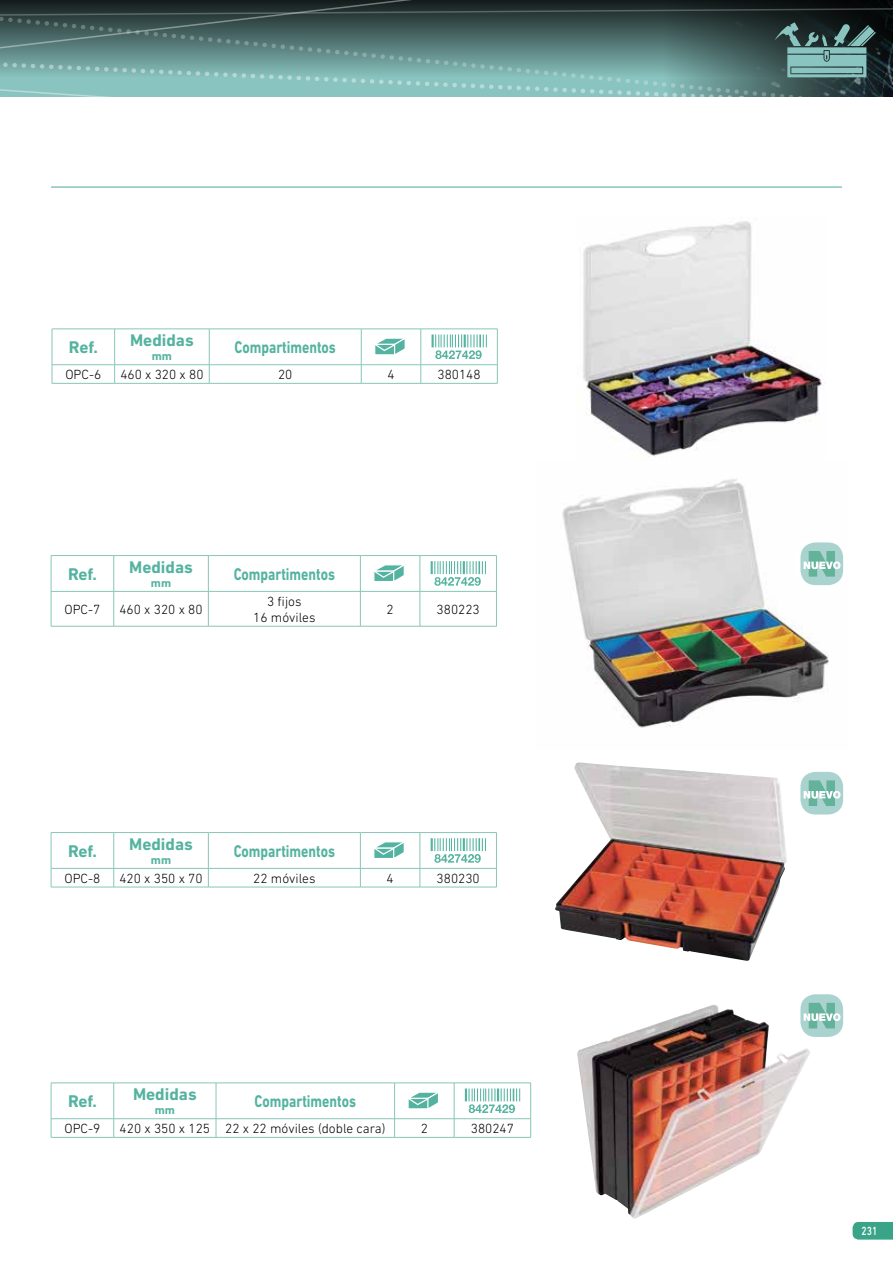
<style>
.page{position:relative;width:893px;height:1263px;background:#fff}
.page>*{position:absolute;margin:0;border:0;box-sizing:border-box;transform-origin:0 0}
.t1{font:700 17.25px "DIN Next LT Pro";color:#54b3a0;scale:.8 1}
.t2{font:700 17.25px "DIN Next LT Pro";color:#54b3a0}
.t3{font:300 13.5px/16.2px "DIN Next LT Pro";color:#000;text-align:center}
.t4{font:700 12px "DIN Next LT Pro";color:#54b3a0}
.t5{font:500 12px "DIN Next LT Pro";color:#fff;scale:.8 1}
</style>
<div class="page">
<svg style="left:516px;top:0;width:300px;height:7px;background:#131b1b"></svg>
<div style="left:0;top:0;width:516px;height:7px;background:#172121"></div>
<svg style="left:853px;top:1222px;width:40px;height:17px"></svg>
<svg style="left:0;top:7px;width:893px;height:90px;background:#597d7b"></svg>
<img style="left:562px;top:479px;width:267px;height:249px">
<img style="left:583px;top:221px;width:239px;height:236px">
<img style="left:555px;top:762px;width:232px;height:199px">
<img style="left:577px;top:1005px;width:233px;height:214px">
<hr style="left:361px;top:383px;width:60px;height:1px;background:#88c6b8">
<hr style="left:52px;top:383px;width:63px;height:1px;background:#88c6b8">
<hr style="left:115px;top:383px;width:94px;height:1px;background:#88c6b8">
<hr style="left:209px;top:383px;width:152px;height:1px;background:#88c6b8">
<hr style="left:421px;top:383px;width:76px;height:1px;background:#88c6b8">
<svg style="left:52px;top:329px;width:446px;height:54px"></svg>
<hr style="left:496px;top:556px;width:1px;height:35px;background:#88c6b8">
<hr style="left:496px;top:591px;width:1px;height:35px;background:#88c6b8">
<hr style="left:360px;top:626px;width:60px;height:1px;background:#88c6b8">
<hr style="left:51px;top:626px;width:63px;height:1px;background:#88c6b8">
<hr style="left:114px;top:626px;width:94px;height:1px;background:#88c6b8">
<hr style="left:208px;top:626px;width:152px;height:1px;background:#88c6b8">
<hr style="left:420px;top:626px;width:76px;height:1px;background:#88c6b8">
<svg style="left:51px;top:555px;width:445px;height:71px"></svg>
<hr style="left:360px;top:887px;width:60px;height:1px;background:#88c6b8">
<hr style="left:51px;top:887px;width:63px;height:1px;background:#88c6b8">
<hr style="left:114px;top:887px;width:94px;height:1px;background:#88c6b8">
<hr style="left:208px;top:887px;width:152px;height:1px;background:#88c6b8">
<hr style="left:420px;top:887px;width:76px;height:1px;background:#88c6b8">
<svg style="left:51px;top:832px;width:446px;height:55px"></svg>
<hr style="left:395px;top:1137px;width:59px;height:1px;background:#88c6b8">
<hr style="left:51px;top:1082px;width:63px;height:1px;background:#88c6b8">
<hr style="left:114px;top:1082px;width:102px;height:1px;background:#88c6b8">
<hr style="left:216px;top:1082px;width:179px;height:1px;background:#88c6b8">
<hr style="left:395px;top:1082px;width:59px;height:1px;background:#88c6b8">
<hr style="left:454px;top:1082px;width:77px;height:1px;background:#88c6b8">
<hr style="left:51px;top:1137px;width:63px;height:1px;background:#88c6b8">
<hr style="left:114px;top:1137px;width:102px;height:1px;background:#88c6b8">
<hr style="left:216px;top:1137px;width:179px;height:1px;background:#88c6b8">
<hr style="left:454px;top:1137px;width:77px;height:1px;background:#88c6b8">
<svg style="left:51px;top:1083px;width:480px;height:54px"></svg>
<hr style="left:51px;top:186px;width:791px;height:2px;background:#8ac4c0">
<svg style="left:798px;top:540px;width:47px;height:47px"></svg>
<div style="left:796px;top:538px;width:52px;height:52px;border:4px solid #fff;border-radius:17px"></div>
<svg style="left:804px;top:551px;width:36px;height:26px"></svg>
<svg style="left:798px;top:770px;width:47px;height:47px"></svg>
<div style="left:796px;top:767px;width:52px;height:52px;border:4px solid #fff;border-radius:17px"></div>
<svg style="left:804px;top:780px;width:36px;height:26px"></svg>
<svg style="left:798px;top:992px;width:47px;height:47px"></svg>
<div style="left:796px;top:990px;width:52px;height:51px;border:4px solid #fff;border-radius:17px"></div>
<svg style="left:804px;top:1003px;width:36px;height:25px"></svg>
<p class="t2" style="left:69px;top:337px;width:31px">Ref.</p>
<p class="t2" style="left:130px;top:330px;width:65px">Medidas</p>
<p class="t4" style="left:152px;top:349px;width:22px">mm</p>
<p class="t1" style="left:235px;top:337px;width:128px">Compartimentos</p>
<p class="t3" style="left:65px;top:366px;width:37px">OPC-6</p>
<p class="t3" style="left:120px;top:366px;width:85px">460 x 320 x 80</p>
<p class="t3" style="left:278px;top:366px;width:16px">20</p>
<p class="t3" style="left:387px;top:366px;width:9px">4</p>
<p class="t3" style="left:438px;top:366px;width:45px">380148</p>
<p class="t2" style="left:68px;top:564px;width:31px">Ref.</p>
<p class="t2" style="left:129px;top:557px;width:65px">Medidas</p>
<p class="t4" style="left:151px;top:576px;width:22px">mm</p>
<p class="t1" style="left:234px;top:564px;width:128px">Compartimentos</p>
<p class="t3" style="left:64px;top:601px;width:37px">OPC-7</p>
<p class="t3" style="left:119px;top:601px;width:85px">460 x 320 x 80</p>
<p class="t3" style="left:253px;top:593px;width:64px">3 fijos<br>16 móviles</p>
<p class="t3" style="left:387px;top:601px;width:9px">2</p>
<p class="t3" style="left:437px;top:601px;width:45px">380223</p>
<p class="t2" style="left:68px;top:841px;width:31px">Ref.</p>
<p class="t2" style="left:129px;top:834px;width:65px">Medidas</p>
<p class="t4" style="left:151px;top:853px;width:22px">mm</p>
<p class="t1" style="left:234px;top:841px;width:128px">Compartimentos</p>
<p class="t3" style="left:64px;top:870px;width:37px">OPC-8</p>
<p class="t3" style="left:119px;top:870px;width:85px">420 x 350 x 70</p>
<p class="t3" style="left:253px;top:870px;width:64px">22 móviles</p>
<p class="t3" style="left:387px;top:870px;width:9px">4</p>
<p class="t3" style="left:437px;top:870px;width:45px">380230</p>
<p class="t2" style="left:68px;top:1091px;width:31px">Ref.</p>
<p class="t2" style="left:133px;top:1084px;width:65px">Medidas</p>
<p class="t4" style="left:155px;top:1103px;width:22px">mm</p>
<p class="t1" style="left:255px;top:1091px;width:128px">Compartimentos</p>
<p class="t3" style="left:64px;top:1120px;width:37px">OPC-9</p>
<p class="t3" style="left:120px;top:1120px;width:267px">420 x 350 x 125 22 x 22 móviles (doble cara)</p>
<p class="t3" style="left:421px;top:1120px;width:9px">2</p>
<p class="t3" style="left:471px;top:1120px;width:45px">380247</p>
<p class="t5" style="left:862px;top:1223px;width:21px">231</p>
</div>
